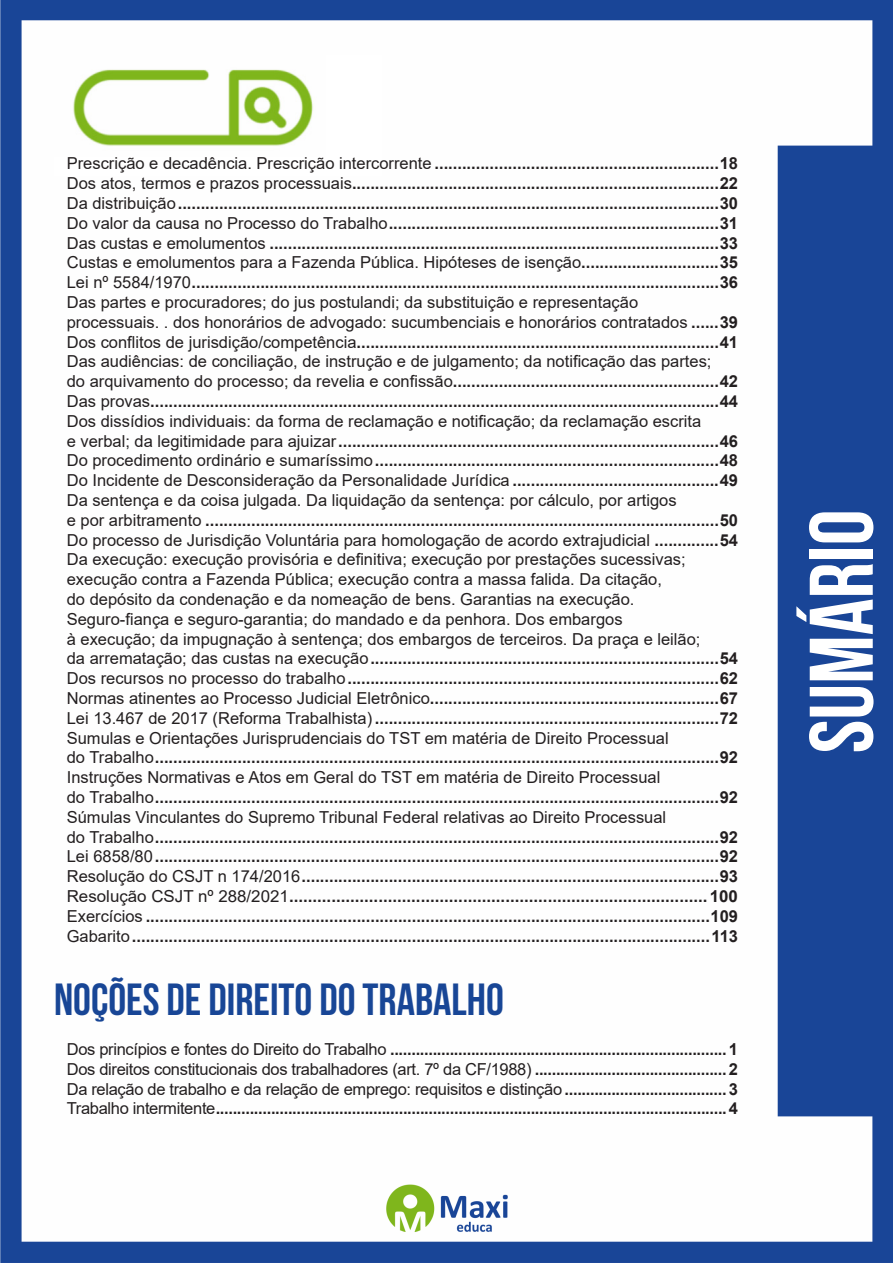
<style>
.page{position:relative;width:893px;height:1263px;background:#fff}
.page>*{position:absolute;margin:0;border:0;box-sizing:border-box;transform-origin:0 0}
.t1{font:700 90px "Bebas Neue";color:#fff}
.t2{font:700 45px "Bebas Neue";color:#184696}
.Tabulação{font:700 16.5px "Arial";color:#231f20}
.Tabulação-2{font:16.5px "Arial";color:#231f20}
.Tabulação-3{font:16.5px "Arial";letter-spacing:-.02em;color:#231f20}
.s1{font-weight:400}
.s2{font-weight:700}
</style>
<div class="page">
<img style="left:0;top:0;width:893px;height:1263px">
<div style="left:55px;top:55px;width:327px;height:121px;background:#fff"></div>
<img style="left:54px;top:54px;width:271px;height:102px">
<p class="Tabulação" style="left:67px;top:152px;width:673px"><span class="s1">Prescrição e decadência. Prescrição intercorrente</span> ..............................................................18</p>
<p class="Tabulação" style="left:67px;top:172px;width:673px"><span class="s1">Dos atos, termos e prazos processuais</span>................................................................................22</p>
<p class="Tabulação" style="left:67px;top:192px;width:673px"><span class="s1">Da distribuição</span>......................................................................................................................30</p>
<p class="Tabulação" style="left:67px;top:211px;width:673px"><span class="s1">Do valor da causa no Processo do Trabalho</span>........................................................................31</p>
<p class="Tabulação" style="left:67px;top:231px;width:673px"><span class="s1">Das custas e emolumentos</span> ..................................................................................................33</p>
<p class="Tabulação-2" style="left:67px;top:251px;width:673px">Custas e emolumentos para a Fazenda Pública. Hipóteses de isenção<span class="s2">..............................35</span></p>
<p class="Tabulação" style="left:67px;top:271px;width:673px"><span class="s1">Lei nº 5584/1970</span>...................................................................................................................36</p>
<p class="Tabulação-2" style="left:67px;top:291px;width:573px">Das partes e procuradores; do jus postulandi; da substituição e representação</p>
<p class="Tabulação-2" style="left:67px;top:311px;width:673px">processuais. . dos honorários de advogado: sucumbenciais e honorários contratados <span class="s2">......39</span></p>
<p class="Tabulação" style="left:67px;top:330px;width:673px"><span class="s1">Dos conflitos de jurisdição/competência</span>...............................................................................41</p>
<p class="Tabulação-2" style="left:67px;top:350px;width:646px">Das audiências: de conciliação, de instrução e de julgamento; da notificação das partes;</p>
<p class="Tabulação" style="left:67px;top:370px;width:673px"><span class="s1">do arquivamento do processo; da revelia e confissão</span>..........................................................42</p>
<p class="Tabulação" style="left:67px;top:390px;width:673px"><span class="s1">Das provas</span>............................................................................................................................44</p>
<p class="Tabulação-2" style="left:67px;top:410px;width:636px">Dos dissídios individuais: da forma de reclamação e notificação; da reclamação escrita</p>
<p class="Tabulação" style="left:67px;top:429px;width:673px"><span class="s1">e verbal; da legitimidade para ajuizar</span>...................................................................................46</p>
<p class="Tabulação" style="left:67px;top:449px;width:673px"><span class="s1">Do procedimento ordinário e sumaríssimo</span>...........................................................................48</p>
<p class="Tabulação-2" style="left:67px;top:469px;width:673px">Do Incidente de Desconsideração da Personalidade Jurídica <span class="s2">.............................................49</span></p>
<p class="Tabulação-2" style="left:67px;top:489px;width:611px">Da sentença e da coisa julgada. Da liquidação da sentença: por cálculo, por artigos</p>
<p class="Tabulação" style="left:67px;top:508px;width:673px"><span class="s1">e por arbitramento</span> ................................................................................................................50</p>
<p class="Tabulação-2" style="left:67px;top:528px;width:673px">Do processo de Jurisdição Voluntária para homologação de acordo extrajudicial <span class="s2">..............54</span></p>
<p class="Tabulação-2" style="left:67px;top:548px;width:621px">Da execução: execução provisória e definitiva; execução por prestações sucessivas;</p>
<p class="Tabulação-2" style="left:67px;top:568px;width:597px">execução contra a Fazenda Pública; execução contra a massa falida. Da citação,</p>
<p class="Tabulação-2" style="left:67px;top:588px;width:569px">do depósito da condenação e da nomeação de bens. Garantias na execução.</p>
<p class="Tabulação-2" style="left:67px;top:608px;width:557px">Seguro-fiança e seguro-garantia; do mandado e da penhora. Dos embargos</p>
<p class="Tabulação-2" style="left:67px;top:627px;width:635px">à execução; da impugnação à sentença; dos embargos de terceiros. Da praça e leilão;</p>
<p class="Tabulação" style="left:67px;top:647px;width:673px"><span class="s1">da arrematação; das custas na execução</span>............................................................................54</p>
<p class="Tabulação" style="left:67px;top:667px;width:673px"><span class="s1">Dos recursos no processo do trabalho</span>.................................................................................62</p>
<p class="Tabulação" style="left:67px;top:687px;width:673px"><span class="s1">Normas atinentes ao Processo Judicial Eletrônico</span>...............................................................67</p>
<p class="Tabulação" style="left:67px;top:706px;width:673px"><span class="s1">Lei 13.467 de 2017 (Reforma Trabalhista)</span> ...........................................................................72</p>
<p class="Tabulação-2" style="left:67px;top:726px;width:603px">Sumulas e Orientações Jurisprudenciais do TST em matéria de Direito Processual</p>
<p class="Tabulação" style="left:67px;top:746px;width:673px"><span class="s1">do Trabalho</span>...........................................................................................................................92</p>
<p class="Tabulação-2" style="left:67px;top:766px;width:595px">Instruções Normativas e Atos em Geral do TST em matéria de Direito Processual</p>
<p class="Tabulação" style="left:67px;top:786px;width:673px"><span class="s1">do Trabalho</span>...........................................................................................................................92</p>
<p class="Tabulação-2" style="left:67px;top:806px;width:601px">Súmulas Vinculantes do Supremo Tribunal Federal relativas ao Direito Processual</p>
<p class="Tabulação" style="left:67px;top:825px;width:673px"><span class="s1">do Trabalho</span>...........................................................................................................................92</p>
<p class="Tabulação" style="left:67px;top:845px;width:673px"><span class="s1">Lei 6858/80</span>...........................................................................................................................92</p>
<p class="Tabulação" style="left:67px;top:865px;width:673px"><span class="s1">Resolução do CSJT n 174/2016</span>...........................................................................................93</p>
<p class="Tabulação" style="left:67px;top:885px;width:673px"><span class="s1">Resolução CSJT nº 288/2021</span>.........................................................................................100</p>
<p class="Tabulação" style="left:67px;top:904px;width:673px"><span class="s1">Exercícios</span> ...........................................................................................................................109</p>
<p class="Tabulação" style="left:67px;top:924px;width:673px"><span class="s1">Gabarito</span>..............................................................................................................................113</p>
<p class="t2" style="left:54px;top:975px;width:451px">NOÇÕES DE DIREITO DO TRABALHO</p>
<p class="Tabulação" style="left:67px;top:1038px;width:673px"><span class="s1">Dos princípios e fontes do Direito do Trabalho</span> ...............................................................................1</p>
<p class="Tabulação-3" style="left:67px;top:1058px;width:673px">Dos direitos constitucionais dos trabalhadores (art. 7º da CF/1988) <span class="s2">.............................................2</span></p>
<p class="Tabulação-3" style="left:67px;top:1077px;width:673px">Da relação de trabalho e da relação de emprego: requisitos e distinção <span class="s2">......................................3</span></p>
<p class="Tabulação" style="left:67px;top:1097px;width:673px"><span class="s1">Trabalho intermitente</span>........................................................................................................................4</p>
<h1 class="t1" style="left:792px;top:753px;width:245px;rotate:-90deg">SUMÁRIO</h1>
</div>
